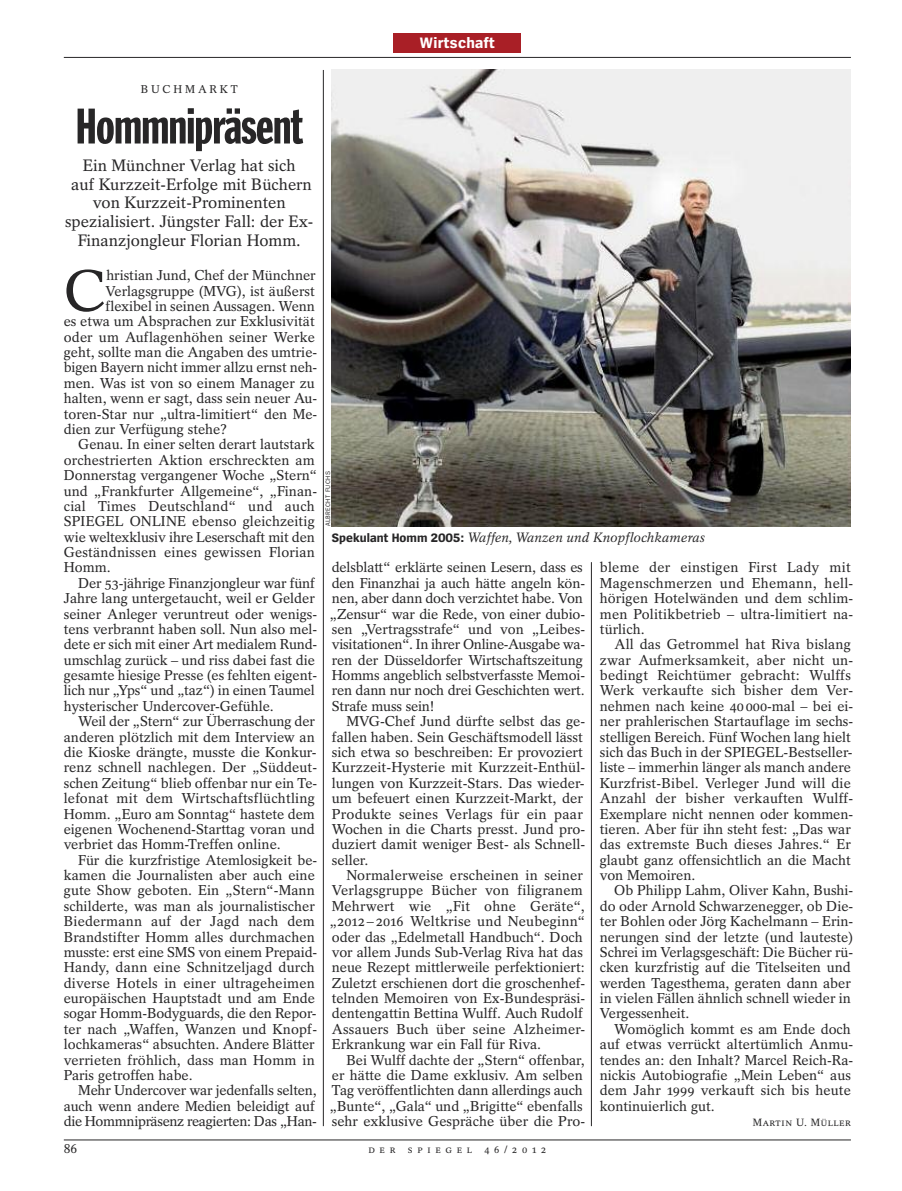
<style>
.page{position:relative;width:902px;height:1191px;background:#fff}
.page>*{position:absolute;margin:0;border:0;box-sizing:border-box;transform-origin:0 0}
.t1{font:58.35px "Spiegel Serif";color:#272627}
.t2{font:51px "Spiegel Headline";letter-spacing:-.02em;color:#272627}
.t3{font:16.5px/18.8px "Spiegel Serif";color:#272627;text-align:center}
.t4{font:700 15.75px "Spiegel Sans";letter-spacing:.02em;color:#fff}
.t5{font:14.25px/15.5px "Spiegel Serif";color:#272627}
.t6{font:14.25px "Spiegel Serif";letter-spacing:-.02em;color:#272627}
.t7{font:italic 13.5px "Spiegel Serif";color:#272627}
.t8{font:13.5px "Spiegel Serif";color:#272627}
.t9{font:11.25px "Spiegel Serif";letter-spacing:.25em;color:#272627}
.t10{font:10.5px "Spiegel Serif";letter-spacing:.45em;color:#272627}
.t11{font:6.75px "Spiegel Sans";letter-spacing:.05em;color:#272627}
.s1{font-family:"Spiegel Sans";font-weight:700;font-style:normal;font-size:12.75px}
</style>
<div class="page">
<div style="left:393px;top:34px;width:128px;height:19px;background:#a91f26"></div>
<hr style="left:323px;top:70px;width:1px;height:1056px;background:#272627">
<hr style="left:591px;top:562px;width:1px;height:564px;background:#272627">
<hr style="left:64px;top:1139px;width:786px;height:1px;background:#272627">
<hr style="left:64px;top:57px;width:786px;height:1px;background:#272627">
<svg style="left:332px;top:70px;width:518px;height:456px"></svg>
<p class="t4" style="left:420px;top:37px;width:76px">Wirtschaft</p>
<p class="t9" style="left:141px;top:86px;width:98px">BUCHMARKT</p>
<h2 class="t2" style="left:76px;top:107px;width:229px">Hommnipräsent</h2>
<p class="t3" style="left:65px;top:157px;width:250px">Ein Münchner Verlag hat sich<br>auf Kurzzeit-Erfolge mit Büchern von Kurzzeit-Prominenten spezialisiert. Jüngster Fall: der Ex-<br>Finanzjongleur Florian Homm.</p>
<h1 class="t1" style="left:64px;top:270px;width:43px">C</h1>
<p class="t5" style="left:106px;top:269px;width:211px">hristian Jund, Chef der Münchner</p>
<p class="t5" style="left:105px;top:284px;width:211px">Verlagsgruppe (MVG), ist äußerst</p>
<p class="t5" style="left:105px;top:300px;width:211px">flexibel in seinen Aussagen. Wenn</p>
<p class="t5" style="left:64px;top:315px;width:252px">es etwa um Absprachen zur Exklusivität</p>
<p class="t5" style="left:64px;top:330px;width:252px">oder um Auflagenhöhen seiner Werke</p>
<p class="t5" style="left:64px;top:346px;width:255px">geht, sollte man die Angaben des umtrie-</p>
<p class="t5" style="left:64px;top:361px;width:255px">bigen Bayern nicht immer allzu ernst neh-</p>
<p class="t5" style="left:64px;top:377px;width:252px">men. Was ist von so einem Manager zu</p>
<p class="t5" style="left:64px;top:392px;width:255px">halten, wenn er sagt, dass sein neuer Au-</p>
<p class="t5" style="left:64px;top:407px;width:255px">toren-Star nur „ultra-limitiert“ den Me-</p>
<p class="t5" style="left:64px;top:423px;width:164px">dien zur Verfügung stehe?</p>
<p class="t5" style="left:78px;top:438px;width:238px">Genau. In einer selten derart lautstark</p>
<p class="t5" style="left:64px;top:453px;width:252px">orchestrierten Aktion erschreckten am</p>
<p class="t5" style="left:64px;top:469px;width:255px">Donnerstag vergangener Woche „Stern“</p>
<p class="t5" style="left:64px;top:484px;width:255px">und „Frankfurter Allgemeine“, „Finan-</p>
<p class="t5" style="left:64px;top:500px;width:252px">cial Times Deutschland“ und auch</p>
<p class="t5" style="left:64px;top:515px;width:252px">SPIEGEL ONLINE ebenso gleichzeitig</p>
<p class="t5" style="left:64px;top:530px;width:252px">wie weltexklusiv ihre Leserschaft mit den</p>
<p class="t5" style="left:64px;top:546px;width:252px">Geständnissen eines gewissen Florian</p>
<p class="t5" style="left:64px;top:561px;width:48px">Homm.</p>
<p class="t5" style="left:78px;top:576px;width:238px">Der 53-jährige Finanzjongleur war fünf</p>
<p class="t5" style="left:64px;top:592px;width:252px">Jahre lang untergetaucht, weil er Gelder</p>
<p class="t5" style="left:64px;top:607px;width:255px">seiner Anleger veruntreut oder wenigs-</p>
<p class="t5" style="left:64px;top:623px;width:255px">tens verbrannt haben soll. Nun also mel-</p>
<p class="t5" style="left:64px;top:638px;width:255px">dete er sich mit einer Art medialem Rund-</p>
<p class="t5" style="left:64px;top:653px;width:252px">umschlag zurück – und riss dabei fast die</p>
<p class="t5" style="left:64px;top:669px;width:255px">gesamte hiesige Presse (es fehlten eigent-</p>
<p class="t5" style="left:64px;top:684px;width:252px">lich nur „Yps“ und „taz“) in einen Taumel</p>
<p class="t5" style="left:64px;top:699px;width:211px">hysterischer Undercover-Gefühle.</p>
<p class="t5" style="left:78px;top:715px;width:238px">Weil der „Stern“ zur Überraschung der</p>
<p class="t5" style="left:64px;top:730px;width:252px">anderen plötzlich mit dem Interview an</p>
<p class="t5" style="left:64px;top:746px;width:254px">die Kioske drängte, musste die Konkur-</p>
<p class="t5" style="left:64px;top:761px;width:255px">renz schnell nachlegen. Der „Süddeut-</p>
<p class="t5" style="left:64px;top:776px;width:255px">schen Zeitung“ blieb offenbar nur ein Te-</p>
<p class="t5" style="left:64px;top:792px;width:252px">lefonat mit dem Wirtschaftsflüchtling</p>
<p class="t5" style="left:64px;top:807px;width:252px">Homm. „Euro am Sonntag“ hastete dem</p>
<p class="t5" style="left:64px;top:822px;width:252px">eigenen Wochenend-Starttag voran und</p>
<p class="t5" style="left:64px;top:838px;width:218px">verbriet das Homm-Treffen online.</p>
<p class="t5" style="left:78px;top:853px;width:240px">Für die kurzfristige Atemlosigkeit be-</p>
<p class="t5" style="left:64px;top:869px;width:252px">kamen die Journalisten aber auch eine</p>
<p class="t5" style="left:64px;top:884px;width:252px">gute Show geboten. Ein „Stern“-Mann</p>
<p class="t5" style="left:64px;top:899px;width:252px">schilderte, was man als journalistischer</p>
<p class="t5" style="left:64px;top:915px;width:252px">Biedermann auf der Jagd nach dem</p>
<p class="t5" style="left:64px;top:930px;width:252px">Brandstifter Homm alles durchmachen</p>
<p class="t5" style="left:64px;top:945px;width:255px">musste: erst eine SMS von einem Prepaid-</p>
<p class="t5" style="left:64px;top:961px;width:252px">Handy, dann eine Schnitzeljagd durch</p>
<p class="t5" style="left:64px;top:976px;width:252px">diverse Hotels in einer ultrageheimen</p>
<p class="t5" style="left:64px;top:992px;width:252px">europäischen Hauptstadt und am Ende</p>
<p class="t5" style="left:64px;top:1007px;width:254px">sogar Homm-Bodyguards, die den Repor-</p>
<p class="t5" style="left:64px;top:1022px;width:255px">ter nach „Waffen, Wanzen und Knopf-</p>
<p class="t5" style="left:64px;top:1038px;width:252px">lochkameras“ absuchten. Andere Blätter</p>
<p class="t5" style="left:64px;top:1053px;width:252px">verrieten fröhlich, dass man Homm in</p>
<p class="t5" style="left:64px;top:1068px;width:130px">Paris getroffen habe.</p>
<p class="t5" style="left:78px;top:1084px;width:240px">Mehr Undercover war jedenfalls selten,</p>
<p class="t5" style="left:64px;top:1099px;width:252px">auch wenn andere Medien beleidigt auf</p>
<p class="t6" style="left:64px;top:1116px;width:255px">die Hommnipräsenz reagierten: Das „Han-</p>
<p class="t11" style="left:325px;top:526px;width:57px;rotate:-90deg">ALBRECHT FUCHS</p>
<p class="t7" style="left:332px;top:532px;width:374px"><span class="s1">Spekulant Homm 2005:</span> Waffen, Wanzen und Knopflochkameras</p>
<p class="t5" style="left:329px;top:561px;width:257px">delsblatt“ erklärte seinen Lesern, dass es den Finanzhai ja auch hätte angeln kön&shy;nen, aber dann doch verzichtet habe. Von „Zensur“ war die Rede, von einer dubio&shy;sen „Vertragsstrafe“ und von „Leibes&shy;visitationen“. In ihrer Online-Ausgabe wa&shy;ren der Düsseldorfer Wirtschaftszeitung Homms angeblich selbstverfasste Memoi&shy;ren dann nur noch drei Geschichten wert.<br>Strafe muss sein!</p>
<p class="t5" style="left:332px;top:715px;width:255px;text-indent:14px">MVG-Chef Jund dürfte selbst das ge&shy;fallen haben. Sein Geschäftsmodell lässt sich etwa so beschreiben: Er provoziert Kurzzeit-Hysterie mit Kurzzeit-Enthül&shy;lungen von Kurzzeit-Stars. Das wieder&shy;um befeuert einen Kurzzeit-Markt, der Produkte seines Verlags für ein paar Wochen in die Charts presst. Jund pro&shy;duziert damit weniger Best- als Schnell&shy;seller.</p>
<p class="t5" style="left:329px;top:869px;width:257px;text-indent:17px">Normalerweise erscheinen in seiner Verlagsgruppe Bücher von filigranem Mehrwert wie „Fit ohne Geräte“, „2012 – 2016 Weltkrise und Neubeginn“ oder das „Edelmetall Handbuch“. Doch vor allem Junds Sub-Verlag Riva hat das neue Rezept mittlerweile perfektioniert:<br>Zuletzt erschienen dort die groschenhef&shy;telnden Memoiren von Ex-Bundespräsi&shy;dentengattin Bettina Wulff. Auch Rudolf Assauers Buch über seine Alzheimer-Erkrankung war ein Fall für Riva.</p>
<p class="t5" style="left:329px;top:1053px;width:257px;text-indent:17px">Bei Wulff dachte der „Stern“ offenbar, er hätte die Dame exklusiv. Am selben Tag veröffentlichten dann allerdings auch „Bunte“, „Gala“ und „Brigitte“ ebenfalls sehr exklusive Gespräche über die Pro-</p>
<p class="t5" style="left:599px;top:561px;width:255px">bleme der einstigen First Lady mit<br>Magenschmerzen und Ehemann, hell&shy;hörigen Hotelwänden und dem schlim&shy;men Politikbetrieb – ultra-limitiert na&shy;türlich.</p>
<p class="t5" style="left:599px;top:638px;width:255px;text-indent:14px">All das Getrommel hat Riva bislang zwar Aufmerksamkeit, aber nicht un&shy;bedingt Reichtümer gebracht: Wulffs Werk verkaufte sich bisher dem Ver&shy;nehmen nach keine 40000-mal – bei ei&shy;ner prahlerischen Startauflage im sechs&shy;stelligen Bereich. Fünf Wochen lang hielt sich das Buch in der SPIEGEL-Bestseller&shy;liste – immerhin länger als manch andere Kurzfrist-Bibel. Verleger Jund will die Anzahl der bisher verkauften Wulff-Exemplare nicht nennen oder kommen&shy;tieren. Aber für ihn steht fest: „Das war das extremste Buch dieses Jahres.“ Er glaubt ganz offensichtlich an die Macht von Memoiren.</p>
<p class="t5" style="left:599px;top:884px;width:255px;text-indent:14px">Ob Philipp Lahm, Oliver Kahn, Bushi&shy;do oder Arnold Schwarzenegger, ob Die&shy;ter Bohlen oder Jörg Kachelmann – Erin&shy;nerungen sind der letzte (und lauteste)<br>Schrei im Verlagsgeschäft: Die Bücher rü&shy;cken kurzfristig auf die Titelseiten und werden Tagesthema, geraten dann aber in vielen Fällen ähnlich schnell wieder in Vergessenheit.</p>
<p class="t5" style="left:599px;top:1022px;width:255px;text-indent:14px">Womöglich kommt es am Ende doch auf etwas verrückt altertümlich Anmu&shy;tendes an: den Inhalt? Marcel Reich-Ra&shy;nickis Autobiografie „Mein Leben“ aus dem Jahr 1999 verkauft sich bis heute kontinuierlich gut.</p>
<p class="t10" style="left:752px;top:1118px;width:99px">MARTIN U. MÜLLER</p>
<p class="t8" style="left:64px;top:1143px;width:15px">86</p>
<p class="t10" style="left:368px;top:1145px;width:179px">DER SPIEGEL 46/2012</p>
</div>
